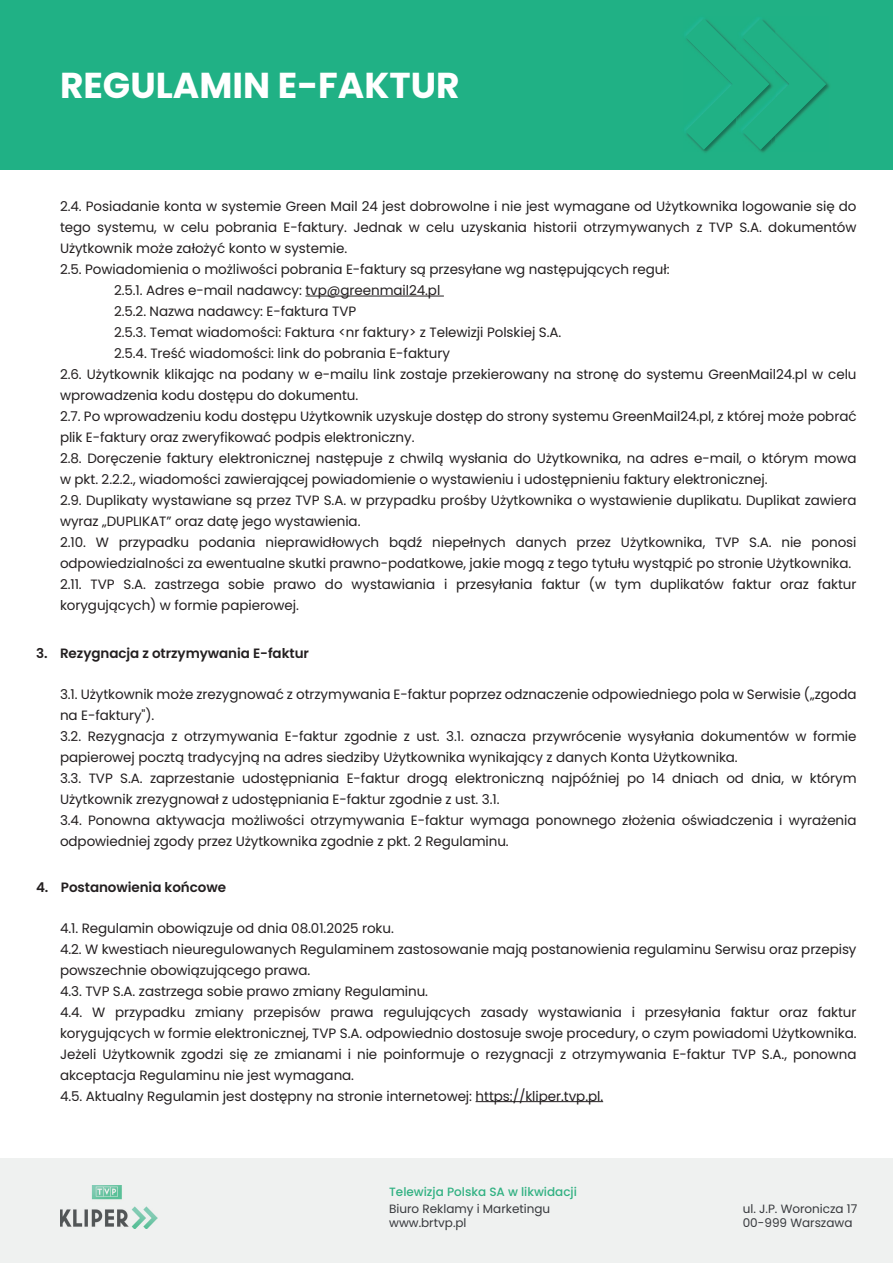
<style>
.page{position:relative;width:893px;height:1263px;background:#fff}
.page>*{position:absolute;margin:0;border:0;box-sizing:border-box;transform-origin:0 0}
.t1{font:700 36px "Poppins";color:#fff}
.t2{font:13.5px/21px "Poppins";letter-spacing:-.005em;color:#231f20}
.t3{font:600 13.5px "Poppins";letter-spacing:-.005em;color:#231f20}
.t4{font:12px/14.4px "Poppins";color:#37393d}
.t5{font:500 12px "Poppins";color:#31b182}
</style>
<div class="page">
<hr style="left:305px;top:296px;width:139px;height:1px;background:#231f20">
<hr style="left:476px;top:1101px;width:127px;height:1px;background:#231f20">
<div style="left:0;top:0;width:893px;height:170px;background:#20b185"></div>
<svg style="left:686px;top:19px;width:50px;height:131px"></svg>
<img style="left:737px;top:51px;width:4px;height:66px">
<img style="left:771px;top:27px;width:57px;height:118px">
<img style="left:741px;top:18px;width:30px;height:133px">
<img style="left:741px;top:56px;width:28px;height:57px">
<svg style="left:775px;top:33px;width:51px;height:102px"></svg>
<img style="left:771px;top:99px;width:4px;height:40px">
<img style="left:742px;top:103px;width:29px;height:47px">
<img style="left:771px;top:29px;width:4px;height:41px">
<img style="left:742px;top:19px;width:29px;height:47px">
<div style="left:0;top:1158px;width:892px;height:105px;background:#eff1f0"></div>
<img style="left:60px;top:1185px;width:97px;height:44px">
<h1 class="t1" style="left:60px;top:65px;width:401px">REGULAMIN E-FAKTUR</h1>
<p class="t2" style="left:60px;top:196px;width:798px">2.4. Posiadanie konta w systemie Green Mail 24 jest dobrowolne i nie jest wymagane od Użytkownika logowanie się do</p>
<p class="t2" style="left:60px;top:217px;width:798px">tego systemu, w celu pobrania E-faktury. Jednak w celu uzyskania historii otrzymywanych z TVP S.A. dokumentów</p>
<p class="t2" style="left:60px;top:238px;width:289px">Użytkownik może założyć konto w systemie.</p>
<p class="t2" style="left:60px;top:259px;width:611px">2.5. Powiadomienia o możliwości pobrania E-faktury są przesyłane wg następujących reguł:</p>
<p class="t2" style="left:114px;top:280px;width:328px">2.5.1. Adres e-mail nadawcy: tvp@greenmail24.pl</p>
<p class="t2" style="left:114px;top:301px;width:244px">2.5.2. Nazwa nadawcy: E-faktura TVP</p>
<p class="t2" style="left:114px;top:322px;width:449px">2.5.3. Temat wiadomości: Faktura &lt;nr faktury&gt; z Telewizji Polskiej S.A.</p>
<p class="t2" style="left:114px;top:343px;width:337px">2.5.4. Treść wiadomości: link do pobrania E-faktury</p>
<p class="t2" style="left:60px;top:364px;width:798px">2.6. Użytkownik klikając na podany w e-mailu link zostaje przekierowany na stronę do systemu GreenMail24.pl w celu</p>
<p class="t2" style="left:60px;top:385px;width:300px">wprowadzenia kodu dostępu do dokumentu.</p>
<p class="t2" style="left:60px;top:406px;width:798px">2.7. Po wprowadzeniu kodu dostępu Użytkownik uzyskuje dostęp do strony systemu GreenMail24.pl, z której może pobrać</p>
<p class="t2" style="left:60px;top:427px;width:356px">plik E-faktury oraz zweryfikować podpis elektroniczny.</p>
<p class="t2" style="left:60px;top:448px;width:798px">2.8. Doręczenie faktury elektronicznej następuje z chwilą wysłania do Użytkownika, na adres e-mail, o którym mowa</p>
<p class="t2" style="left:60px;top:469px;width:709px">w pkt. 2.2.2., wiadomości zawierającej powiadomienie o wystawieniu i udostępnieniu faktury elektronicznej.</p>
<p class="t2" style="left:60px;top:490px;width:798px">2.9. Duplikaty wystawiane są przez TVP S.A. w przypadku prośby Użytkownika o wystawienie duplikatu. Duplikat zawiera</p>
<p class="t2" style="left:60px;top:511px;width:302px">wyraz „DUPLIKAT” oraz datę jego wystawienia.</p>
<p class="t2" style="left:60px;top:532px;width:798px">2.10. W przypadku podania nieprawidłowych bądź niepełnych danych przez Użytkownika, TVP S.A. nie ponosi</p>
<p class="t2" style="left:60px;top:553px;width:793px">odpowiedzialności za ewentualne skutki prawno-podatkowe, jakie mogą z tego tytułu wystąpić po stronie Użytkownika.</p>
<p class="t2" style="left:60px;top:574px;width:798px">2.11. TVP S.A. zastrzega sobie prawo do wystawiania i przesyłania faktur (w tym duplikatów faktur oraz faktur</p>
<p class="t2" style="left:60px;top:595px;width:240px">korygujących) w formie papierowej.</p>
<p class="t3" style="left:36px;top:646px;width:274px">3. Rezygnacja z otrzymywania E-faktur</p>
<p class="t2" style="left:60px;top:683px;width:798px">3.1. Użytkownik może zrezygnować z otrzymywania E-faktur poprzez odznaczenie odpowiedniego pola w Serwisie („zgoda na E-faktury").<br>3.2. Rezygnacja z otrzymywania E-faktur zgodnie z ust. 3.1. oznacza przywrócenie wysyłania dokumentów w formie papierowej pocztą tradycyjną na adres siedziby Użytkownika wynikający z danych Konta Użytkownika.<br>3.3. TVP S.A. zaprzestanie udostępniania E-faktur drogą elektroniczną najpóźniej po 14 dniach od dnia, w którym Użytkownik zrezygnował z udostępniania E-faktur zgodnie z ust. 3.1.<br>3.4. Ponowna aktywacja możliwości otrzymywania E-faktur wymaga ponownego złożenia oświadczenia i wyrażenia odpowiedniej zgody przez Użytkownika zgodnie z pkt. 2 Regulaminu.</p>
<p class="t3" style="left:36px;top:880px;width:192px">4. Postanowienia końcowe</p>
<p class="t2" style="left:60px;top:917px;width:798px">4.1. Regulamin obowiązuje od dnia 08.01.2025 roku.<br>4.2. W kwestiach nieuregulowanych Regulaminem zastosowanie mają postanowienia regulaminu Serwisu oraz przepisy powszechnie obowiązującego prawa.<br>4.3. TVP S.A. zastrzega sobie prawo zmiany Regulaminu.<br>4.4. W przypadku zmiany przepisów prawa regulujących zasady wystawiania i przesyłania faktur oraz faktur korygujących w formie elektronicznej, TVP S.A. odpowiednio dostosuje swoje procedury, o czym powiadomi Użytkownika.<br>Jeżeli Użytkownik zgodzi się ze zmianami i nie poinformuje o rezygnacji z otrzymywania E-faktur TVP S.A., ponowna akceptacja Regulaminu nie jest wymagana.<br>4.5. Aktualny Regulamin jest dostępny na stronie internetowej: https://kliper.tvp.pl.</p>
<p class="t5" style="left:389px;top:1185px;width:189px">Telewizja Polska SA w likwidacji</p>
<p class="t4" style="left:389px;top:1201px;width:163px">Biuro Reklamy i Marketingu www.brtvp.pl</p>
<p class="t4" style="left:743px;top:1201px;width:116px">ul. J.P. Woronicza 17<br>00-999 Warszawa</p>
</div>
